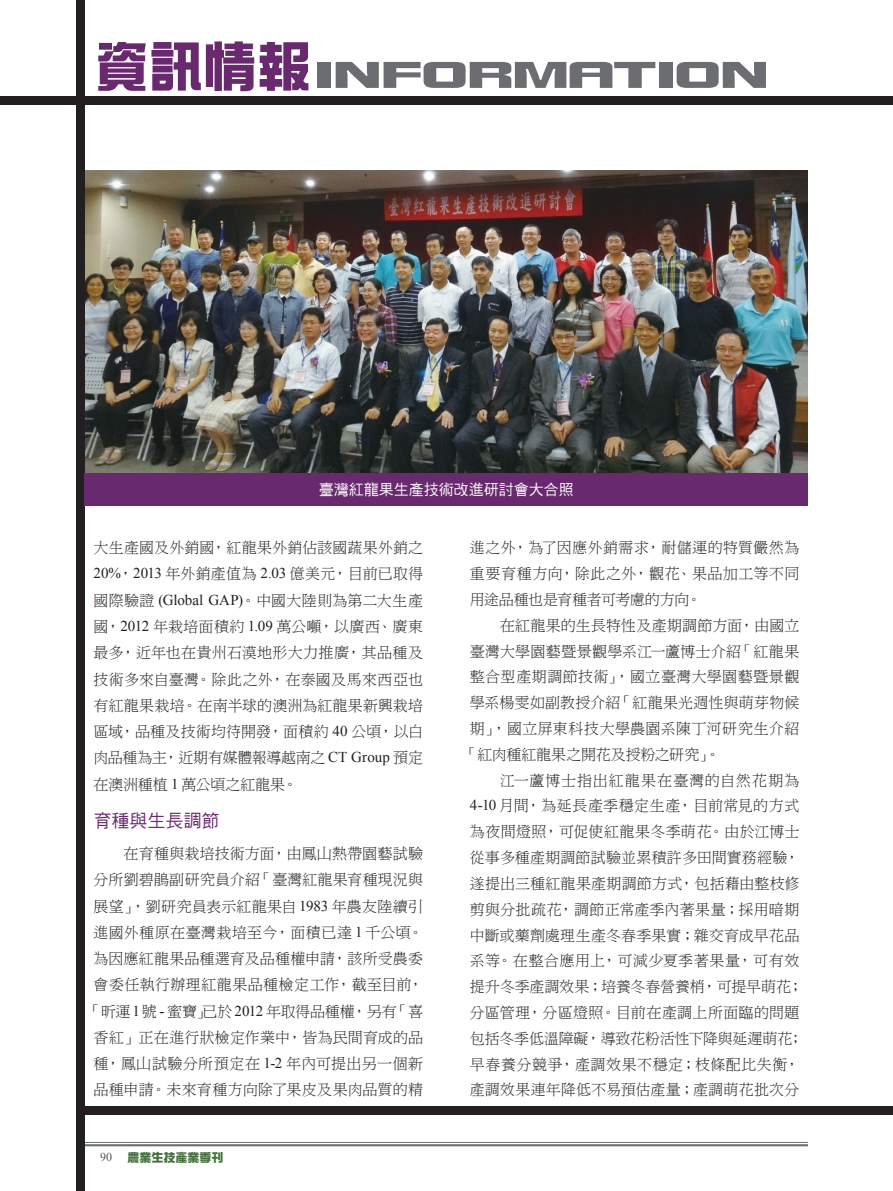
<style>
.page{position:relative;width:893px;height:1191px;background:#fff}
.page>*{position:absolute;margin:0;border:0;box-sizing:border-box;transform-origin:0 0}
.t1{font:36.15px "DF Zong Yi W9 WINP BF";color:#6c6d70;scale:1.64 1}
.t2{font:18px "DF Hei W5 WINP BF";color:#69296e}
.t3{font:15px/26.2px "DF Ming W3 WIN BF";letter-spacing:.015em;color:#231f20;text-align:justify}
.t4{font:15px "DF Ming W3 WIN BF";letter-spacing:.035em;color:#231f20}
.t5{font:15px "DF Ming W3 WIN BF";letter-spacing:-.01em;color:#231f20}
.t6{font:15px "DF Ming W3 WIN BF";letter-spacing:-.015em;color:#231f20}
.t7{font:15px "DF Ming W3 WIN BF";letter-spacing:.06em;color:#231f20}
.t8{font:15px "DF Hei W5 WINP BF";color:#fff}
.t9{font:12px "DF Zong Yi W9 WINP BF";color:#44703c}
.t10{font:12px "Times New Roman";color:#57585a}
.s1{font-size:54px;color:#69296e}
.s2{font-family:"Times New Roman"}
</style>
<div class="page">
<hr style="left:85px;top:1142px;width:723px;height:1px;background:#6c6d70">
<hr style="left:85px;top:1144px;width:723px;height:2px;background:#6c6d70">
<div style="left:77px;top:0;width:8px;height:1191px;background:#231f20"></div>
<div style="left:81px;top:1106px;width:812px;height:8px;background:#231f20"></div>
<div style="left:0;top:96px;width:893px;height:8px;background:#231f20"></div>
<img style="left:85px;top:170px;width:723px;height:303px">
<div style="left:85px;top:473px;width:723px;height:33px;background:#69296e"></div>
<h1 class="t1" style="left:95px;top:57px;width:412px"><span class="s1">資訊情報</span>INFORMATION</h1>
<p class="t8" style="left:319px;top:482px;width:256px">臺灣紅龍果生產技術改進研討會大合照</p>
<p class="t3" style="left:93px;top:534px;width:331px">大生產國及外銷國，紅龍果外銷佔該國蔬果外銷之<span class="s2">20%</span>，<span class="s2">2013</span> 年外銷產值為 <span class="s2">2.03</span> 億美元，目前已取得國際驗證 <span class="s2">(Global GAP)</span>。中國大陸則為第二大生產國，<span class="s2">2012</span> 年栽培面積約 <span class="s2">1.09</span> 萬公噸，以廣西、廣東最多，近年也在貴州石漠地形大力推廣，其品種及技術多來自臺灣。除此之外，在泰國及馬來西亞也有紅龍果栽培。在南半球的澳洲為紅龍果新興栽培區域，品種及技術均待開發，面積約 <span class="s2">40</span> 公頃，以白肉品種為主，近期有媒體報導越南之 <span class="s2">CT Group</span> 預定在澳洲種植 <span class="s2">1</span> 萬公頃之紅龍果。</p>
<p class="t2" style="left:94px;top:811px;width:127px">育種與生長調節</p>
<p class="t3" style="left:86px;top:840px;width:339px;text-align:right">在育種與栽培技術方面，由鳳山熱帶園藝試驗<br>分所劉碧鵑副研究員介紹「臺灣紅龍果育種現況與展望」，劉研究員表示紅龍果自 <span class="s2">1983</span> 年農友陸續引進國外種原在臺灣栽培至今，面積已達 <span class="s2">1</span> 千公頃。為因應紅龍果品種選育及品種權申請，該所受農委會委任執行辦理紅龍果品種檢定工作，截至目前，「昕運<span class="s2">1</span>號 <span class="s2">-</span> 蜜寶」已於<span class="s2">2012</span> 年取得品種權，另有「喜香紅」正在進行狀檢定作業中，皆為民間育成的品種，鳳山試驗分所預定在 <span class="s2">1-2</span> 年內可提出另一個新品種申請。未來育種方向除了果皮及果肉品質的精</p>
<p class="t10" style="left:100px;top:1149px;width:13px">90</p>
<p class="t9" style="left:128px;top:1151px;width:97px">農業生技產業季刊</p>
<p class="t3" style="left:470px;top:535px;width:331px;line-height:25.8px">進之外，為了因應外銷需求，耐儲運的特質儼然為重要育種方向，除此之外，觀花、果品加工等不同用途品種也是育種者可考慮的方向。</p>
<p class="t3" style="left:500px;top:612px;width:301px">在紅龍果的生長特性及產期調節方面，由國立</p>
<p class="t3" style="left:470px;top:638px;width:331px">臺灣大學園藝暨景觀學系江一蘆博士介紹「紅龍果</p>
<p class="t3" style="left:470px;top:663px;width:331px">整合型產期調節技術」，國立臺灣大學園藝暨景觀</p>
<p class="t3" style="left:470px;top:689px;width:331px">學系楊雯如副教授介紹「紅龍果光週性與萌芽物候</p>
<p class="t3" style="left:470px;top:715px;width:331px">期」，國立屏東科技大學農園系陳丁河研究生介紹</p>
<p class="t5" style="left:462px;top:747px;width:259px">「紅肉種紅龍果之開花及授粉之研究」。</p>
<p class="t7" style="left:500px;top:772px;width:301px">江一蘆博士指出紅龍果在臺灣的自然花期為</p>
<p class="t4" style="left:470px;top:798px;width:331px"><span class="s2">4-10</span> 月間，為延長產季穩定生產，目前常見的方式</p>
<p class="t3" style="left:470px;top:818px;width:331px">為夜間燈照，可促使紅龍果冬季萌花。由於江博士</p>
<p class="t3" style="left:470px;top:844px;width:331px">從事多種產期調節試驗並累積許多田間實務經驗，</p>
<p class="t3" style="left:470px;top:870px;width:331px">遂提出三種紅龍果產期調節方式，包括藉由整枝修</p>
<p class="t3" style="left:470px;top:896px;width:331px">剪與分批疏花，調節正常產季內著果量；採用暗期</p>
<p class="t3" style="left:470px;top:922px;width:331px">中斷或藥劑處理生產冬春季果實；雜交育成早花品</p>
<p class="t4" style="left:470px;top:953px;width:331px">系等。在整合應用上，可減少夏季著果量，可有效</p>
<p class="t6" style="left:470px;top:979px;width:335px">提升冬季產調效果；培養冬春營養梢，可提早萌花；</p>
<p class="t3" style="left:470px;top:999px;width:331px">分區管理，分區燈照。目前在產調上所面臨的問題</p>
<p class="t5" style="left:470px;top:1030px;width:335px">包括冬季低溫障礙，導致花粉活性下降與延遲萌花；</p>
<p class="t3" style="left:470px;top:1051px;width:331px">早春養分競爭，產調效果不穩定；枝條配比失衡，</p>
<p class="t3" style="left:470px;top:1076px;width:331px">產調效果連年降低不易預估產量；產調萌花批次分</p>
</div>
